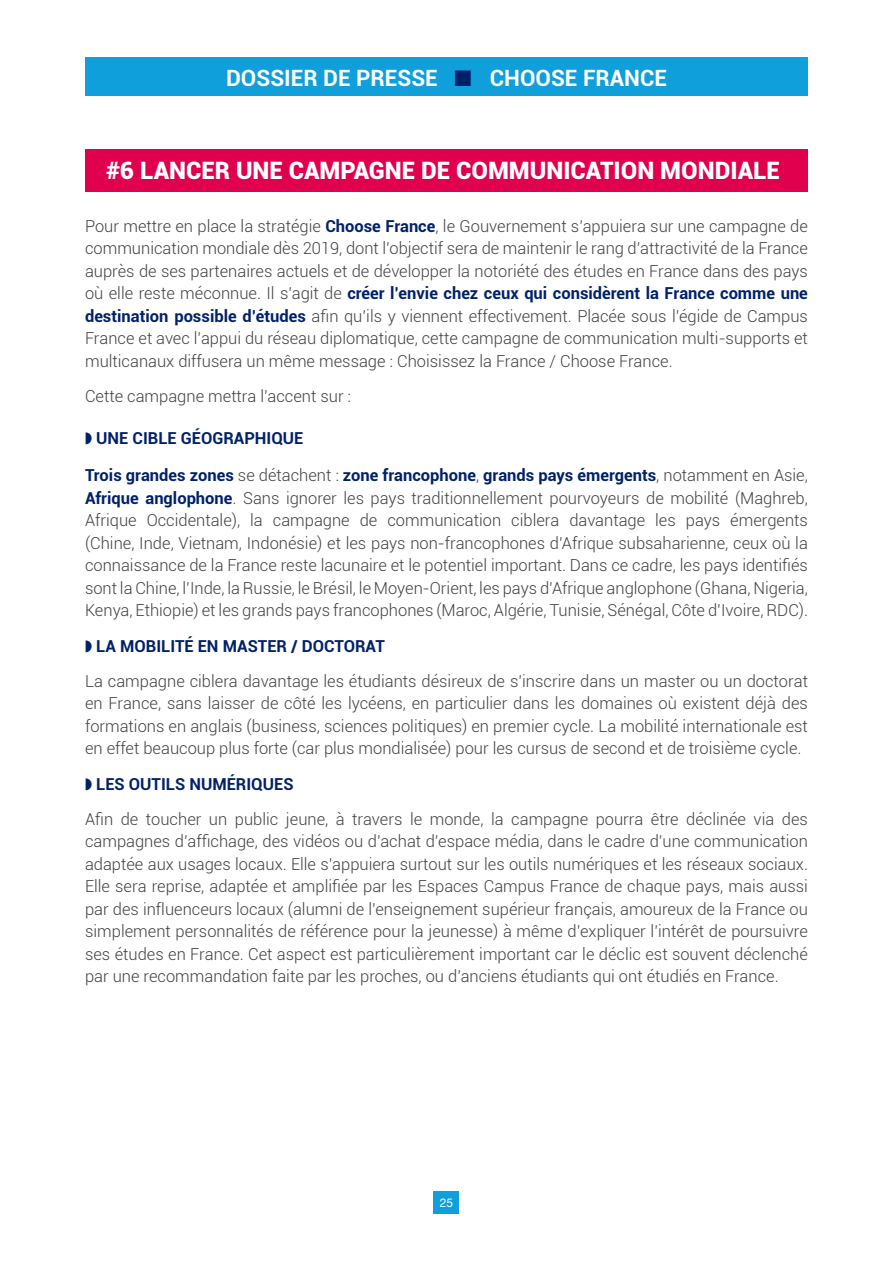
<style>
.page{position:relative;width:893px;height:1263px;background:#fff}
.page>*{position:absolute;margin:0;border:0;box-sizing:border-box;transform-origin:0 0}
.t1{font:900 24px "Roboto";color:#fff}
.t2{font:700 22.5px "Roboto";color:#fff}
.t3{font:300 16.5px/22.5px "Roboto";color:#404040;text-align:justify}
.t4{font:700 16.5px "Roboto";color:#002169}
.t5{font:12px "Helvetica Neue LT Pro";color:#fff}
.s1{color:#002169}
.s2{font-weight:700;color:#002169}
</style>
<div class="page">
<div style="left:434px;top:1191px;width:25px;height:23px;background:#0f9fdb"></div>
<div style="left:85px;top:58px;width:723px;height:38px;background:#0f9fdb"></div>
<div style="left:85px;top:149px;width:723px;height:42px;background:#e0004d"></div>
<h2 class="t2" style="left:226px;top:62px;width:442px">DOSSIER DE PRESSE <span class="s1">■</span> CHOOSE FRANCE</h2>
<h1 class="t1" style="left:106px;top:153px;width:675px">#6 LANCER UNE CAMPAGNE DE COMMUNICATION MONDIALE</h1>
<p class="t3" style="left:85px;top:214px;width:724px">Pour mettre en place la stratégie <span class="s2">Choose France</span>, le Gouvernement s’appuiera sur une campagne de communication mondiale dès 2019, dont l’objectif sera de maintenir le rang d’attractivité de la France auprès de ses partenaires actuels et de développer la notoriété des études en France dans des pays où elle reste méconnue. Il s’agit de <span class="s2">créer l’envie chez ceux qui considèrent la France comme une destination possible d’études</span> afin qu’ils y viennent effectivement. Placée sous l’égide de Campus France et avec l’appui du réseau diplomatique, cette campagne de communication multi-supports et multicanaux diffusera un même message : Choisissez la France / Choose France.</p>
<p class="t3" style="left:85px;top:384px;width:268px">Cette campagne mettra l’accent sur :</p>
<p class="t4" style="left:96px;top:426px;width:209px">UNE CIBLE GÉOGRAPHIQUE</p>
<p class="t3" style="left:85px;top:463px;width:724px"><span class="s2">Trois grandes zones</span> se détachent : <span class="s2">zone francophone</span>, <span class="s2">grands pays émergents</span>, notamment en Asie, <span class="s2">Afrique anglophone</span>. Sans ignorer les pays traditionnellement pourvoyeurs de mobilité (Maghreb, Afrique Occidentale), la campagne de communication ciblera davantage les pays émergents (Chine, Inde, Vietnam, Indonésie) et les pays non-francophones d’Afrique subsaharienne, ceux où la connaissance de la France reste lacunaire et le potentiel important. Dans ce cadre, les pays identifiés sont la Chine, l’Inde, la Russie, le Brésil, le Moyen-Orient, les pays d’Afrique anglophone (Ghana, Nigeria, Kenya, Ethiopie) et les grands pays francophones (Maroc, Algérie, Tunisie, Sénégal, Côte d’Ivoire, RDC).</p>
<p class="t4" style="left:96px;top:634px;width:290px">LA MOBILITÉ EN MASTER / DOCTORAT</p>
<p class="t3" style="left:85px;top:669px;width:724px">La campagne ciblera davantage les étudiants désireux de s’inscrire dans un master ou un doctorat en France, sans laisser de côté les lycéens, en particulier dans les domaines où existent déjà des formations en anglais (business, sciences politiques) en premier cycle. La mobilité internationale est en effet beaucoup plus forte (car plus mondialisée) pour les cursus de second et de troisième cycle.</p>
<p class="t4" style="left:96px;top:772px;width:199px">LES OUTILS NUMÉRIQUES</p>
<p class="t3" style="left:85px;top:807px;width:724px">Afin de toucher un public jeune, à travers le monde, la campagne pourra être déclinée via des campagnes d’affichage, des vidéos ou d’achat d’espace média, dans le cadre d’une communication adaptée aux usages locaux. Elle s’appuiera surtout sur les outils numériques et les réseaux sociaux.<br>Elle sera reprise, adaptée et amplifiée par les Espaces Campus France de chaque pays, mais aussi par des influenceurs locaux (alumni de l’enseignement supérieur français, amoureux de la France ou simplement personnalités de référence pour la jeunesse) à même d’expliquer l’intérêt de poursuivre ses études en France. Cet aspect est particulièrement important car le déclic est souvent déclenché par une recommandation faite par les proches, ou d’anciens étudiants qui ont étudiés en France.</p>
<p class="t5" style="left:440px;top:1195px;width:15px">25</p>
</div>
